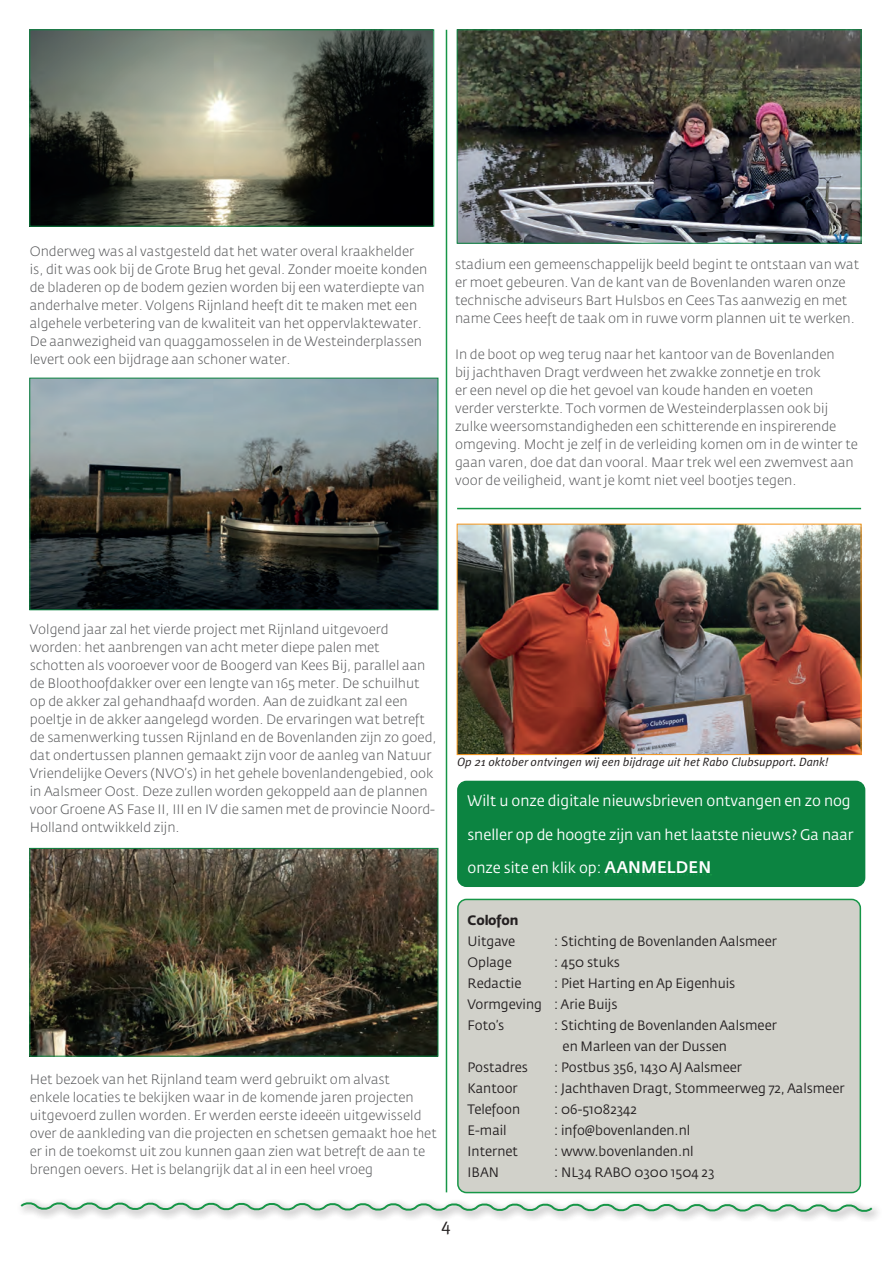
<style>
.page{position:relative;width:893px;height:1263px;background:#fff}
.page>*{position:absolute;margin:0;border:0;box-sizing:border-box;transform-origin:0 0}
.t1{font:18px "Meta";color:#231f20}
.t2{font:15.15px "Fedra Sans Pro";color:#fff}
.t3{font:300 13.5px/18px "Fedra Sans Pro";color:#57585a}
.t4{font:13.5px/21px "Fedra Sans Pro";color:#231f20}
.t5{font:700 13.5px "Fedra Sans Pro";color:#231f20}
.t6{font:italic 12px "Meta Plus Normal";color:#231f20}
.s1{font-weight:500;font-size:16.65px}
</style>
<div class="page">
<div style="left:17px;top:1197px;width:866px;height:26px;background:#231f20;opacity:.75"></div>
<svg style="left:18px;top:1199px;width:856px;height:16px"></svg>
<div style="left:458px;top:899px;width:402px;height:293px;background:#d1d1ca;border-radius:9px"></div>
<div style="left:457px;top:899px;width:404px;height:294px;border:2px solid #169647;border-radius:9px"></div>
<hr style="left:446px;top:30px;width:1px;height:1162px;background:#169647">
<div style="left:458px;top:781px;width:407px;height:105px;background:#0c8441;border-radius:9px"></div>
<svg style="left:605px;top:874px;width:106px;height:1px"></svg>
<div style="left:457px;top:781px;width:408px;height:106px;border:2px solid #0c8441;border-radius:9px"></div>
<hr style="left:457px;top:508px;width:404px;height:1px;background:#169647">
<img style="left:32px;top:32px;width:400px;height:192px">
<div style="left:30px;top:30px;width:404px;height:196px;border:1px solid #0c8441"></div>
<img style="left:32px;top:380px;width:404px;height:228px">
<div style="left:30px;top:378px;width:408px;height:232px;border:1px solid #0c8441"></div>
<img style="left:32px;top:850px;width:404px;height:204px">
<div style="left:30px;top:848px;width:408px;height:208px;border:1px solid #0c8441"></div>
<img style="left:459px;top:32px;width:400px;height:209px">
<div style="left:457px;top:30px;width:404px;height:213px;border:1px solid #0c8441"></div>
<img style="left:459px;top:526px;width:400px;height:227px">
<div style="left:457px;top:524px;width:404px;height:231px;border:1px solid #f7971d"></div>
<p class="t3" style="left:30px;top:243px;width:399px">Onderweg was al vastgesteld dat het water overal kraakhelder is, dit was ook bij de Grote Brug het geval. Zonder moeite konden de bladeren op de bodem gezien worden bij een waterdiepte van anderhalve meter. Volgens Rijnland heeft dit te maken met een algehele verbetering van de kwaliteit van het oppervlaktewater.<br>De aanwezigheid van quaggamosselen in de Westeinderplassen levert ook een bijdrage aan schoner water.</p>
<p class="t3" style="left:455px;top:255px;width:406px">stadium een gemeenschappelijk beeld begint te ontstaan van wat er moet gebeuren. Van de kant van de Bovenlanden waren onze technische adviseurs Bart Hulsbos en Cees Tas aanwezig en met name Cees heeft de taak om in ruwe vorm plannen uit te werken.</p>
<p class="t3" style="left:455px;top:345px;width:404px">In de boot op weg terug naar het kantoor van de Bovenlanden<br>bij jachthaven Dragt verdween het zwakke zonnetje en trok<br>er een nevel op die het gevoel van koude handen en voeten<br>verder versterkte. Toch vormen de Westeinderplassen ook bij zulke weersomstandigheden een schitterende en inspirerende omgeving. Mocht je zelf in de verleiding komen om in de winter te gaan varen, doe dat dan vooral. Maar trek wel een zwemvest aan voor de veiligheid, want je komt niet veel bootjes tegen.</p>
<p class="t3" style="left:30px;top:621px;width:408px">Volgend jaar zal het vierde project met Rijnland uitgevoerd worden: het aanbrengen van acht meter diepe palen met schotten als vooroever voor de Boogerd van Kees Bij, parallel aan de Bloothoofdakker over een lengte van 165 meter. De schuilhut op de akker zal gehandhaafd worden. Aan de zuidkant zal een poeltje in de akker aangelegd worden. De ervaringen wat betreft de samenwerking tussen Rijnland en de Bovenlanden zijn zo goed, dat ondertussen plannen gemaakt zijn voor de aanleg van Natuur Vriendelijke Oevers (NVO’s) in het gehele bovenlandengebied, ook in Aalsmeer Oost. Deze zullen worden gekoppeld aan de plannen voor Groene AS Fase II, III en IV die samen met de provincie Noord-Holland ontwikkeld zijn.</p>
<p class="t3" style="left:30px;top:1070px;width:408px">Het bezoek van het Rijnland team werd gebruikt om alvast<br>enkele locaties te bekijken waar in de komende jaren projecten uitgevoerd zullen worden. Er werden eerste ideeën uitgewisseld over de aankleding van die projecten en schetsen gemaakt hoe het er in de toekomst uit zou kunnen gaan zien wat betreft de aan te brengen oevers. Het is belangrijk dat al in een heel vroeg</p>
<p class="t6" style="left:457px;top:755px;width:373px">Op 21 oktober ontvingen wij een bijdrage uit het Rabo Clubsupport. Dank!</p>
<p class="t2" style="left:467px;top:792px;width:385px">Wilt u onze digitale nieuwsbrieven ontvangen en zo nog</p>
<p class="t2" style="left:467px;top:825px;width:388px">sneller op de hoogte zijn van het laatste nieuws? Ga naar</p>
<p class="t2" style="left:467px;top:858px;width:245px">onze site en klik op: <span class="s1">AANMELDEN</span></p>
<p class="t5" style="left:468px;top:912px;width:53px">Colofon</p>
<p class="t4" style="left:468px;top:931px;width:49px">Uitgave</p>
<p class="t4" style="left:554px;top:931px;width:224px">: Stichting de Bovenlanden Aalsmeer</p>
<p class="t4" style="left:468px;top:952px;width:46px">Oplage</p>
<p class="t4" style="left:554px;top:952px;width:67px">: 450 stuks</p>
<p class="t4" style="left:468px;top:973px;width:56px">Redactie</p>
<p class="t4" style="left:468px;top:973px;width:269px;text-indent:87px">: Piet Harting en Ap Eigenhuis<br>Vormgeving : Arie Buijs<br>Foto’s</p>
<p class="t4" style="left:563px;top:1015px;width:216px;text-indent:-8px">: Stichting de Bovenlanden Aalsmeer en Marleen van der Dussen</p>
<p class="t4" style="left:468px;top:1057px;width:62px">Postadres</p>
<p class="t4" style="left:554px;top:1057px;width:189px">: Postbus 356, 1430 AJ Aalsmeer</p>
<p class="t4" style="left:468px;top:1078px;width:52px">Kantoor</p>
<p class="t4" style="left:554px;top:1078px;width:292px">: Jachthaven Dragt, Stommeerweg 72, Aalsmeer</p>
<p class="t4" style="left:468px;top:1099px;width:54px">Telefoon</p>
<p class="t4" style="left:554px;top:1099px;width:84px">: 06-51082342</p>
<p class="t4" style="left:468px;top:1120px;width:41px">E-mail</p>
<p class="t4" style="left:554px;top:1120px;width:138px">: info@bovenlanden.nl</p>
<p class="t4" style="left:468px;top:1141px;width:52px">Internet</p>
<p class="t4" style="left:554px;top:1141px;width:141px">: www.bovenlanden.nl</p>
<p class="t4" style="left:468px;top:1162px;width:33px">IBAN</p>
<p class="t4" style="left:554px;top:1162px;width:162px">: NL34 RABO 0300 1504 23</p>
<h1 class="t1" style="left:441px;top:1215px;width:11px">4</h1>
</div>
